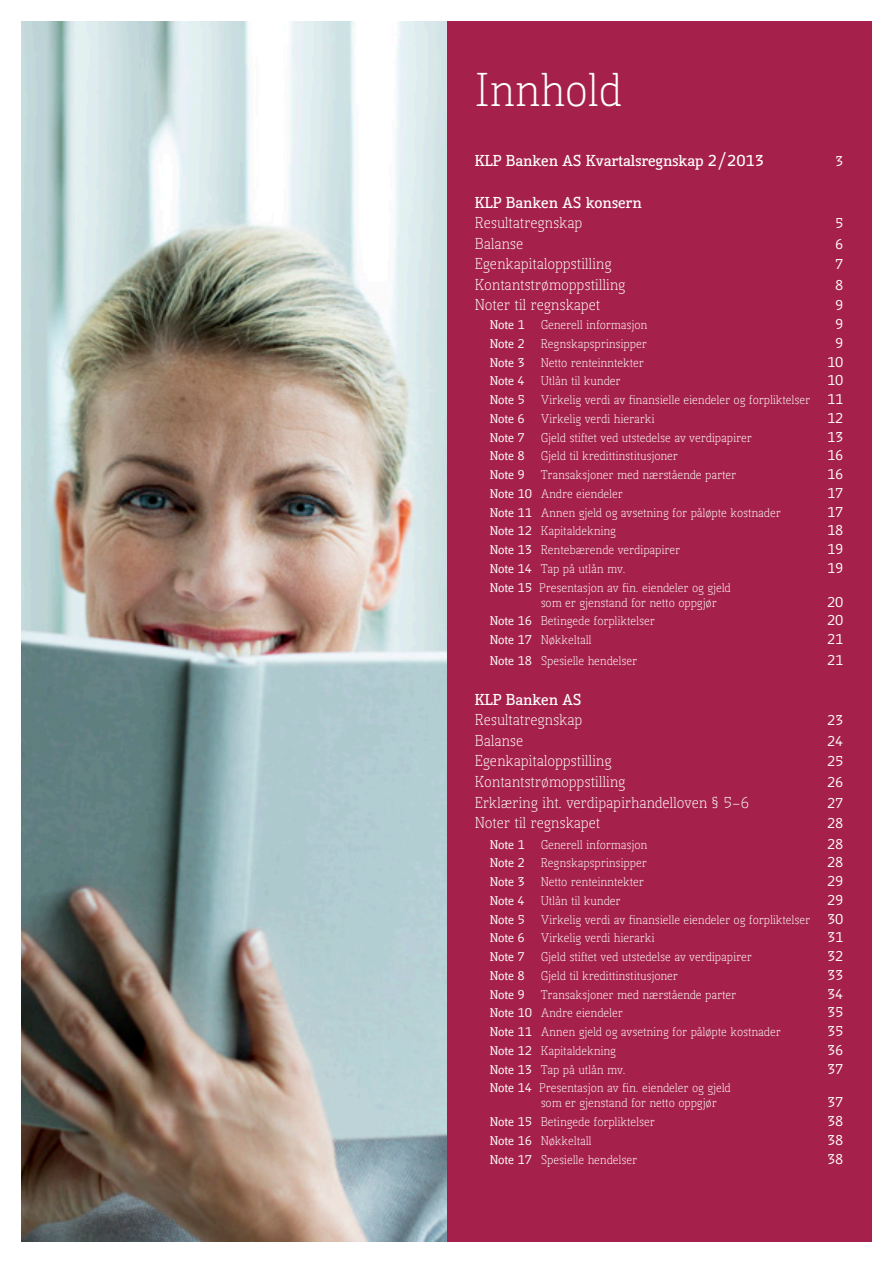
<style>
.page{position:relative;width:893px;height:1263px;background:#fff}
.page>*{position:absolute;margin:0;border:0;box-sizing:border-box;transform-origin:0 0}
.Brodtekst{font:300 45px "Kofi Pure Serif";color:#fff}
.Brodtekst-2{font:300 15px "Kofi Pure Serif";color:#fff}
.Brodtekst-3{font:700 15px "Kofi Pure Serif";color:#fff}
.Brodtekst-4{font:500 13.5px "Kofi Pure Serif";color:#fff}
.Brodtekst-5{font:300 12px "Kofi Pure Serif";color:#fff}
.Brodtekst-6{font:500 12px "Kofi Pure Serif";color:#fff}
.s1{font-weight:500}
</style>
<div class="page">
<div style="left:446px;top:21px;width:426px;height:1221px;background:#a6204c"></div>
<img style="left:21px;top:21px;width:425px;height:1221px">
<p class="Brodtekst" style="left:475px;top:62px;width:148px">Innhold</p>
<p class="Brodtekst-3" style="left:475px;top:150px;width:291px">KLP Banken AS Kvartalsregnskap 2/2013</p>
<p class="Brodtekst-4" style="left:835px;top:153px;width:10px">3</p>
<p class="Brodtekst-3" style="left:475px;top:192px;width:168px">KLP Banken AS konsern</p>
<p class="Brodtekst-2" style="left:475px;top:213px;width:109px">Resultatregnskap</p>
<p class="Brodtekst-4" style="left:835px;top:214px;width:10px">5</p>
<p class="Brodtekst-2" style="left:475px;top:234px;width:50px">Balanse</p>
<p class="Brodtekst-4" style="left:835px;top:235px;width:10px">6</p>
<p class="Brodtekst-2" style="left:475px;top:255px;width:138px">Egenkapitaloppstilling</p>
<p class="Brodtekst-4" style="left:835px;top:255px;width:10px">7</p>
<p class="Brodtekst-2" style="left:475px;top:275px;width:152px">Kontantstrømoppstilling</p>
<p class="Brodtekst-4" style="left:835px;top:276px;width:10px">8</p>
<p class="Brodtekst-2" style="left:475px;top:296px;width:127px">Noter til regnskapet</p>
<p class="Brodtekst-4" style="left:835px;top:296px;width:10px">9</p>
<p class="Brodtekst-6" style="left:490px;top:317px;width:37px">Note 1</p>
<p class="Brodtekst-5" style="left:541px;top:317px;width:108px">Generell informasjon</p>
<p class="Brodtekst-4" style="left:835px;top:315px;width:10px">9</p>
<p class="Brodtekst-6" style="left:490px;top:335px;width:37px">Note 2</p>
<p class="Brodtekst-5" style="left:541px;top:336px;width:108px">Regnskapsprinsipper</p>
<p class="Brodtekst-4" style="left:835px;top:334px;width:10px">9</p>
<p class="Brodtekst-6" style="left:490px;top:354px;width:37px">Note 3</p>
<p class="Brodtekst-5" style="left:541px;top:355px;width:105px">Netto renteinntekter</p>
<p class="Brodtekst-4" style="left:827px;top:353px;width:18px">10</p>
<p class="Brodtekst-6" style="left:490px;top:373px;width:37px">Note 4</p>
<p class="Brodtekst-5" style="left:541px;top:374px;width:81px">Utlån til kunder</p>
<p class="Brodtekst-4" style="left:827px;top:371px;width:18px">10</p>
<p class="Brodtekst-6" style="left:490px;top:392px;width:37px">Note 5</p>
<p class="Brodtekst-5" style="left:541px;top:392px;width:271px">Virkelig verdi av finansielle eiendeler og forpliktelser</p>
<p class="Brodtekst-4" style="left:827px;top:390px;width:18px">11</p>
<p class="Brodtekst-6" style="left:490px;top:410px;width:37px">Note 6</p>
<p class="Brodtekst-5" style="left:541px;top:411px;width:115px">Virkelig verdi hierarki</p>
<p class="Brodtekst-4" style="left:827px;top:409px;width:18px">12</p>
<p class="Brodtekst-6" style="left:490px;top:429px;width:37px">Note 7</p>
<p class="Brodtekst-5" style="left:541px;top:430px;width:213px">Gjeld stiftet ved utstedelse av verdipapirer</p>
<p class="Brodtekst-4" style="left:827px;top:428px;width:18px">13</p>
<p class="Brodtekst-6" style="left:490px;top:448px;width:37px">Note 8</p>
<p class="Brodtekst-5" style="left:541px;top:449px;width:139px">Gjeld til kredittinstitusjoner</p>
<p class="Brodtekst-4" style="left:827px;top:446px;width:18px">16</p>
<p class="Brodtekst-6" style="left:490px;top:467px;width:37px">Note 9</p>
<p class="Brodtekst-5" style="left:541px;top:467px;width:197px">Transaksjoner med nærstående parter</p>
<p class="Brodtekst-4" style="left:827px;top:465px;width:18px">16</p>
<p class="Brodtekst-5" style="left:490px;top:486px;width:135px"><span class="s1">Note 10</span> Andre eiendeler</p>
<p class="Brodtekst-4" style="left:827px;top:484px;width:18px">17</p>
<p class="Brodtekst-5" style="left:490px;top:505px;width:293px"><span class="s1">Note 11</span> Annen gjeld og avsetning for påløpte kostnader</p>
<p class="Brodtekst-4" style="left:827px;top:503px;width:18px">17</p>
<p class="Brodtekst-5" style="left:490px;top:524px;width:128px"><span class="s1">Note 12</span> Kapitaldekning</p>
<p class="Brodtekst-4" style="left:827px;top:521px;width:18px">18</p>
<p class="Brodtekst-5" style="left:490px;top:542px;width:192px"><span class="s1">Note 13</span> Rentebærende verdipapirer</p>
<p class="Brodtekst-4" style="left:827px;top:540px;width:18px">19</p>
<p class="Brodtekst-5" style="left:490px;top:561px;width:137px"><span class="s1">Note 14</span> Tap på utlån mv.</p>
<p class="Brodtekst-4" style="left:827px;top:559px;width:18px">19</p>
<p class="Brodtekst-5" style="left:490px;top:580px;width:243px"><span class="s1">Note 15</span> Presentasjon av fin. eiendeler og gjeld</p>
<p class="Brodtekst-5" style="left:541px;top:595px;width:177px">som er gjenstand for netto oppgjør</p>
<p class="Brodtekst-4" style="left:827px;top:593px;width:18px">20</p>
<p class="Brodtekst-5" style="left:490px;top:614px;width:167px"><span class="s1">Note 16</span> Betingede forpliktelser</p>
<p class="Brodtekst-4" style="left:827px;top:611px;width:18px">20</p>
<p class="Brodtekst-5" style="left:490px;top:632px;width:103px"><span class="s1">Note 17</span> Nøkkeltall</p>
<p class="Brodtekst-4" style="left:827px;top:630px;width:18px">21</p>
<p class="Brodtekst-5" style="left:490px;top:653px;width:149px"><span class="s1">Note 18</span> Spesielle hendelser</p>
<p class="Brodtekst-4" style="left:827px;top:651px;width:18px">21</p>
<p class="Brodtekst-3" style="left:475px;top:689px;width:108px">KLP Banken AS</p>
<p class="Brodtekst-2" style="left:475px;top:711px;width:109px">Resultatregnskap</p>
<p class="Brodtekst-4" style="left:827px;top:711px;width:18px">23</p>
<p class="Brodtekst-2" style="left:475px;top:731px;width:50px">Balanse</p>
<p class="Brodtekst-4" style="left:827px;top:732px;width:18px">24</p>
<p class="Brodtekst-2" style="left:475px;top:752px;width:138px">Egenkapitaloppstilling</p>
<p class="Brodtekst-4" style="left:827px;top:753px;width:18px">25</p>
<p class="Brodtekst-2" style="left:475px;top:772px;width:152px">Kontantstrømoppstilling</p>
<p class="Brodtekst-4" style="left:827px;top:773px;width:18px">26</p>
<p class="Brodtekst-2" style="left:475px;top:793px;width:276px">Erklæring iht. verdipapirhandelloven § 5–6</p>
<p class="Brodtekst-4" style="left:827px;top:794px;width:18px">27</p>
<p class="Brodtekst-2" style="left:475px;top:813px;width:127px">Noter til regnskapet</p>
<p class="Brodtekst-4" style="left:827px;top:814px;width:18px">28</p>
<p class="Brodtekst-6" style="left:490px;top:836px;width:37px">Note 1</p>
<p class="Brodtekst-5" style="left:541px;top:837px;width:108px">Generell informasjon</p>
<p class="Brodtekst-4" style="left:827px;top:835px;width:18px">28</p>
<p class="Brodtekst-6" style="left:490px;top:855px;width:37px">Note 2</p>
<p class="Brodtekst-5" style="left:541px;top:856px;width:108px">Regnskapsprinsipper</p>
<p class="Brodtekst-4" style="left:827px;top:854px;width:18px">28</p>
<p class="Brodtekst-6" style="left:490px;top:874px;width:37px">Note 3</p>
<p class="Brodtekst-5" style="left:541px;top:874px;width:105px">Netto renteinntekter</p>
<p class="Brodtekst-4" style="left:827px;top:872px;width:18px">29</p>
<p class="Brodtekst-6" style="left:490px;top:893px;width:37px">Note 4</p>
<p class="Brodtekst-5" style="left:541px;top:893px;width:81px">Utlån til kunder</p>
<p class="Brodtekst-4" style="left:827px;top:891px;width:18px">29</p>
<p class="Brodtekst-6" style="left:490px;top:911px;width:37px">Note 5</p>
<p class="Brodtekst-5" style="left:541px;top:912px;width:271px">Virkelig verdi av finansielle eiendeler og forpliktelser</p>
<p class="Brodtekst-4" style="left:827px;top:910px;width:18px">30</p>
<p class="Brodtekst-6" style="left:490px;top:930px;width:37px">Note 6</p>
<p class="Brodtekst-5" style="left:541px;top:931px;width:115px">Virkelig verdi hierarki</p>
<p class="Brodtekst-4" style="left:827px;top:929px;width:18px">31</p>
<p class="Brodtekst-6" style="left:490px;top:949px;width:37px">Note 7</p>
<p class="Brodtekst-5" style="left:541px;top:949px;width:213px">Gjeld stiftet ved utstedelse av verdipapirer</p>
<p class="Brodtekst-4" style="left:827px;top:947px;width:18px">32</p>
<p class="Brodtekst-6" style="left:490px;top:968px;width:37px">Note 8</p>
<p class="Brodtekst-5" style="left:541px;top:968px;width:139px">Gjeld til kredittinstitusjoner</p>
<p class="Brodtekst-4" style="left:827px;top:966px;width:18px">33</p>
<p class="Brodtekst-6" style="left:490px;top:986px;width:37px">Note 9</p>
<p class="Brodtekst-5" style="left:541px;top:987px;width:197px">Transaksjoner med nærstående parter</p>
<p class="Brodtekst-4" style="left:827px;top:985px;width:18px">34</p>
<p class="Brodtekst-5" style="left:490px;top:1006px;width:135px"><span class="s1">Note 10</span> Andre eiendeler</p>
<p class="Brodtekst-4" style="left:827px;top:1004px;width:18px">35</p>
<p class="Brodtekst-5" style="left:490px;top:1024px;width:293px"><span class="s1">Note 11</span> Annen gjeld og avsetning for påløpte kostnader</p>
<p class="Brodtekst-4" style="left:827px;top:1022px;width:18px">35</p>
<p class="Brodtekst-5" style="left:490px;top:1043px;width:128px"><span class="s1">Note 12</span> Kapitaldekning</p>
<p class="Brodtekst-4" style="left:827px;top:1041px;width:18px">36</p>
<p class="Brodtekst-5" style="left:490px;top:1062px;width:137px"><span class="s1">Note 13</span> Tap på utlån mv.</p>
<p class="Brodtekst-4" style="left:827px;top:1060px;width:18px">37</p>
<p class="Brodtekst-5" style="left:490px;top:1081px;width:243px"><span class="s1">Note 14</span> Presentasjon av fin. eiendeler og gjeld</p>
<p class="Brodtekst-5" style="left:541px;top:1096px;width:177px">som er gjenstand for netto oppgjør</p>
<p class="Brodtekst-4" style="left:827px;top:1094px;width:18px">37</p>
<p class="Brodtekst-5" style="left:490px;top:1114px;width:167px"><span class="s1">Note 15</span> Betingede forpliktelser</p>
<p class="Brodtekst-4" style="left:827px;top:1112px;width:18px">38</p>
<p class="Brodtekst-5" style="left:490px;top:1133px;width:103px"><span class="s1">Note 16</span> Nøkkeltall</p>
<p class="Brodtekst-4" style="left:827px;top:1131px;width:18px">38</p>
<p class="Brodtekst-5" style="left:490px;top:1152px;width:149px"><span class="s1">Note 17</span> Spesielle hendelser</p>
<p class="Brodtekst-4" style="left:827px;top:1150px;width:18px">38</p>
</div>
